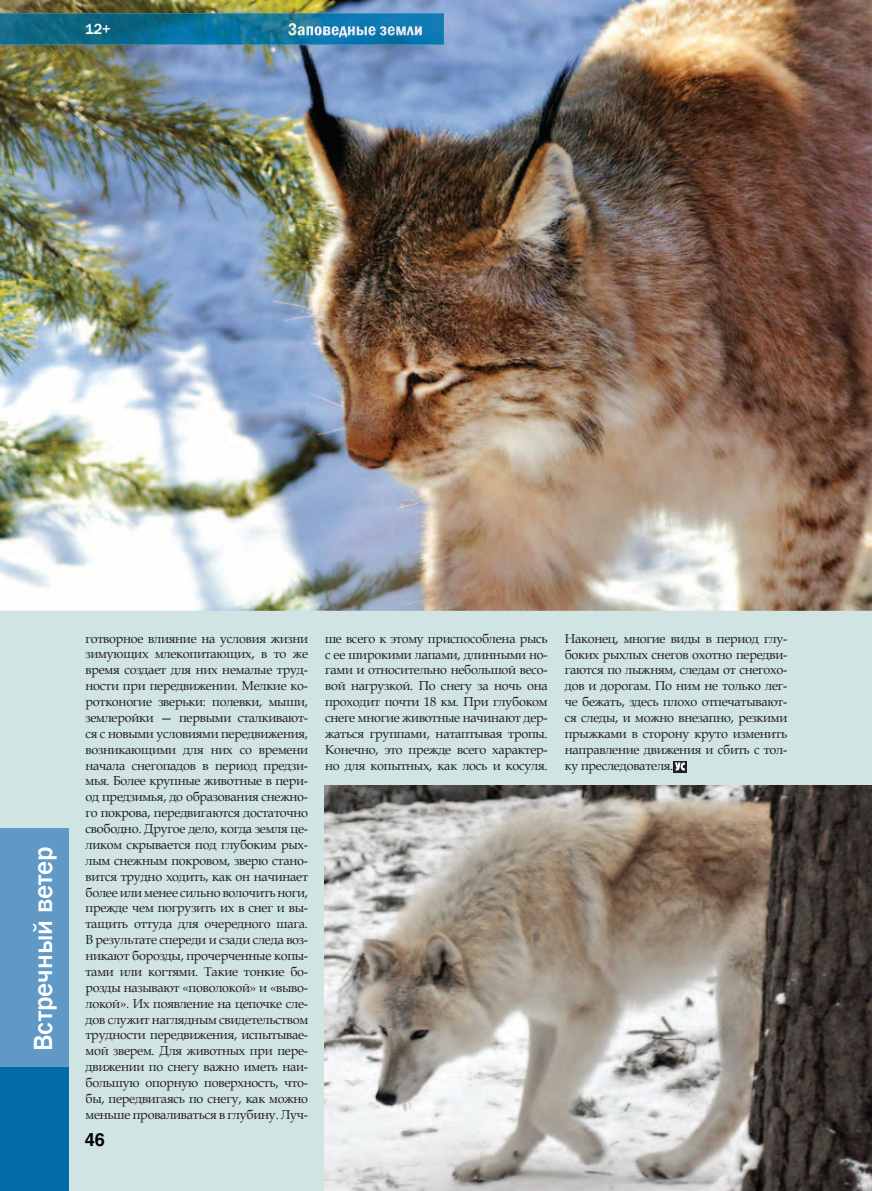
<style>
.page{position:relative;width:872px;height:1191px;background:#d0e4e4}
.page>*{position:absolute;margin:0;border:0;box-sizing:border-box;transform-origin:0 0}
.t1{font:500 27px "Franklin Gothic";color:#fff}
.t2{font:700 18px "Helios";color:#010101}
.t3{font:500 15px "Franklin Gothic";color:#fff}
.t4{font:13.05px/15.9px "Book Antiqua";letter-spacing:-.02em;color:#231f20;text-align:justify}
</style>
<div class="page">
<img style="left:0;top:0;width:872px;height:611px">
<img style="left:866px;top:330px;width:6px;height:227px">
<div style="left:0;top:828px;width:69px;height:363px;background:#6099c6"></div>
<div style="left:0;top:1066px;width:69px;height:125px;background:#006ba6"></div>
<img style="left:0;top:13px;width:444px;height:32px">
<img style="left:288px;top:23px;width:134px;height:14px">
<svg style="left:673px;top:761px;width:13px;height:11px"></svg>
<svg style="left:675px;top:762px;width:10px;height:8px"></svg>
<img style="left:324px;top:786px;width:548px;height:405px">
<p class="t3" style="left:85px;top:20px;width:27px">12+</p>
<p class="t1" style="left:27px;top:1051px;width:206px;rotate:-90deg">Встречный ветер</p>
<p class="t4" style="left:85px;top:630px;width:224px">готворное влияние на условия жизни зимующих млекопитающих, в то же время создает для них немалые труд&shy;ности при передвижении. Мелкие ко&shy;ротконогие зверьки: полевки, мыши, землеройки — первыми сталкивают&shy;ся с новыми условиями передвижения, возникающими для них со времени начала снегопадов в период предзи&shy;мья. Более крупные животные в пери&shy;од предзимья, до образования снежно&shy;го покрова, передвигаются достаточно свободно. Другое дело, когда земля це&shy;ликом скрывается под глубоким рых&shy;лым снежным покровом, зверю стано&shy;вится трудно ходить, как он начинает более или менее сильно волочить ноги, прежде чем погрузить их в снег и вы&shy;тащить оттуда для очередного шага.<br>В результате спереди и сзади следа воз&shy;никают борозды, прочерченные копы&shy;тами или когтями. Такие тонкие бо&shy;розды называют «поволокой» и «выво&shy;локой». Их появление на цепочке сле&shy;дов служит наглядным свидетельством трудности передвижения, испытывае&shy;мой зверем. Для животных при пере&shy;движении по снегу важно иметь наи&shy;большую опорную поверхность, что&shy;бы, передвигаясь по снегу, как можно меньше проваливаться в глубину. Луч-</p>
<p class="t4" style="left:325px;top:630px;width:224px">ше всего к этому приспособлена рысь с ее широкими лапами, длинными но&shy;гами и относительно небольшой весо&shy;вой нагрузкой. По снегу за ночь она проходит почти 18 км. При глубоком снеге многие животные начинают дер&shy;жаться группами, натаптывая тропы.<br>Конечно, это прежде всего характер&shy;но для копытных, как лось и косуля.</p>
<p class="t4" style="left:565px;top:630px;width:224px">Наконец, многие виды в период глу&shy;боких рыхлых снегов охотно передви&shy;гаются по лыжням, следам от снегохо&shy;дов и дорогам. По ним не только лег&shy;че бежать, здесь плохо отпечатывают&shy;ся следы, и можно внезапно, резкими прыжками в сторону круто изменить направление движения и сбить с тол&shy;ку преследователя.</p>
<p class="t2" style="left:85px;top:1129px;width:22px">46</p>
</div>
